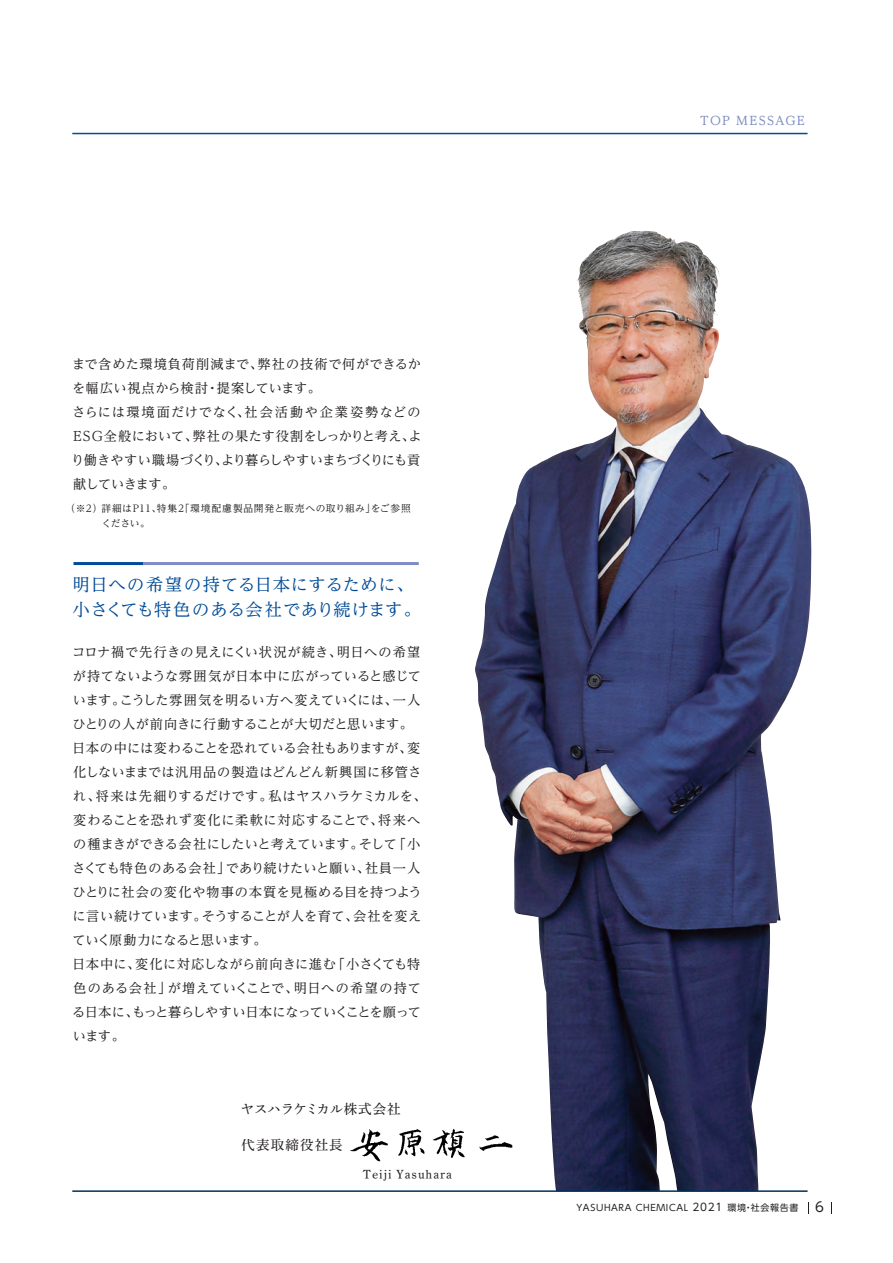
<style>
.page{position:relative;width:893px;height:1263px;background:#fff}
.page>*{position:absolute;margin:0;border:0;box-sizing:border-box;transform-origin:0 0}
.t1{font:17.25px/25.5px "UD Reimin Pro";letter-spacing:.03em;color:#014c98}
.t2{font:13.5px "Shuei Min Pro M";letter-spacing:-.005em;color:#231f20}
.t3{font:13.5px "Shuei Min Pro M";letter-spacing:.085em;color:#231f20}
.t4{font:13.2px/24px "UD Reimin Pro";letter-spacing:.01em;color:#231f20}
.t5{font:13.2px/24px "UD Reimin Pro";letter-spacing:.03em;color:#231f20}
.t6{font:12.45px "Shuei Min Pro M";letter-spacing:.075em;color:#231f20}
.t7{font:500 12px "UD Reimin Pro";letter-spacing:.095em;color:#7d8dc1}
.t8{font:9.75px/15px "UD Reimin Pro";letter-spacing:.065em;color:#231f20}
.t9{font:9px "UD Shin Go Pro";letter-spacing:.07em;color:#231f20}
.s1{font-size:10.5px}
.s2{font-size:13.5px}
</style>
<div class="page">
<img style="left:475px;top:231px;width:291px;height:959px">
<img style="left:350px;top:1128px;width:163px;height:34px">
<hr style="left:72px;top:133px;width:736px;height:1px;background:#014c98">
<hr style="left:72px;top:1190px;width:736px;height:2px;background:#002f57">
<hr style="left:143px;top:562px;width:276px;height:3px;background:#7d8dc1">
<hr style="left:73px;top:562px;width:70px;height:3px;background:#014c98">
<svg style="left:808px;top:1202px;width:1px;height:12px"></svg>
<svg style="left:831px;top:1202px;width:1px;height:12px"></svg>
<p class="t5" style="left:71px;top:351px;width:352px">まで含めた環境負荷削減まで、弊社の技術で何ができるかを幅広い視点から検討・提案しています。<br>さらには環境面だけでなく、社会活動や企業姿勢などの<br>ESG全般において、弊社の果たす役割をしっかりと考え、より働きやすい職場づくり、より暮らしやすいまちづくりにも貢献していきます。</p>
<p class="t8" style="left:71px;top:501px;width:342px;text-indent:-5px">（※2）詳細はP11、特集2「環境配慮製品開発と販売への取り組み」をご参照　　　ください。</p>
<h1 class="t1" style="left:73px;top:571px;width:350px">明日への希望の持てる日本にするために、小さくても特色のある会社であり続けます。</h1>
<p class="t4" style="left:72px;top:639px;width:356px">コロナ禍で先行きの見えにくい状況が続き、明日への希望が持てないような雰囲気が日本中に広がっていると感じています。こうした雰囲気を明るい方へ変えていくには、一人ひとりの人が前向きに行動することが大切だと思います。日本の中には変わることを恐れている会社もありますが、変化しないままでは汎用品の製造はどんどん新興国に移管され、将来は先細りするだけです。私はヤスハラケミカルを、変わることを恐れず変化に柔軟に対応することで、将来への種まきができる会社にしたいと考えています。そして「小さくても特色のある会社」であり続けたいと願い、社員一人ひとりに社会の変化や物事の本質を見極める目を持つように言い続けています。そうすることが人を育て、会社を変えていく原動力になると思います。<br>日本中に、変化に対応しながら前向きに進む「小さくても特色のある会社」が増えていくことで、明日への希望の持てる日本に、もっと暮らしやすい日本になっていくことを願っています。</p>
<p class="t2" style="left:241px;top:1099px;width:161px">ヤスハラケミカル株式会社</p>
<p class="t3" style="left:241px;top:1135px;width:103px">代表取締役社長</p>
<p class="t6" style="left:363px;top:1165px;width:91px">Teiji Yasuhara</p>
<p class="t7" style="left:700px;top:111px;width:106px">TOP MESSAGE</p>
<p class="t9" style="left:576px;top:1200px;width:249px">YASUHARA CHEMICAL <span class="s1">2021</span> 環境・社会報告書　 <span class="s2">6</span></p>
</div>
